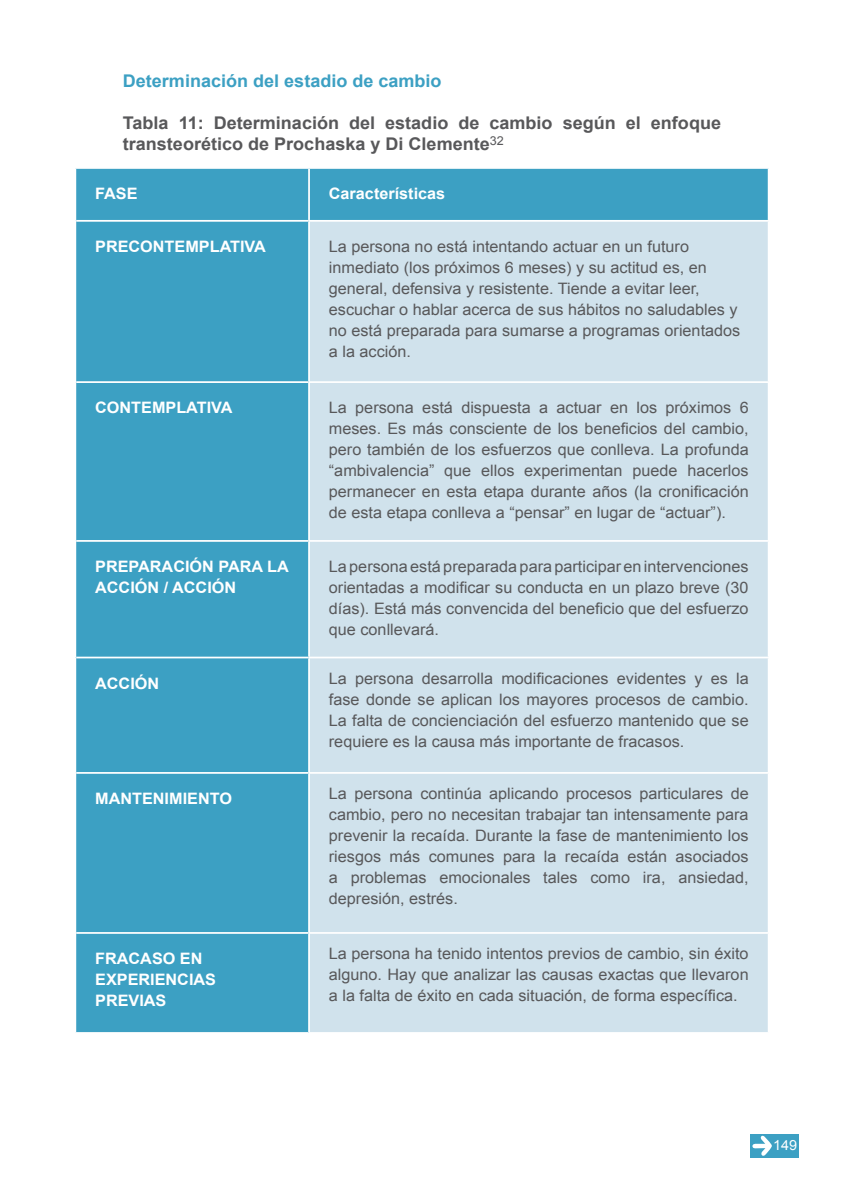
<style>
.page{position:relative;width:844px;height:1191px;background:#fff}
.page>*{position:absolute;margin:0;border:0;box-sizing:border-box;transform-origin:0 0}
.t1{font:700 17.5px/21px "Arial";color:#58585a}
.t2{font:700 17.5px "Arial";color:#3ca0c3}
.t3{font:15.75px/21px "Arial";color:#58585a;text-align:justify}
.t4{font:700 15.75px/21px "Arial";color:#fff}
.t5{font:14px "Arial";color:#fff}
</style>
<div class="page">
<div style="left:749px;top:1134px;width:49px;height:23px;background:#3ca0c3"></div>
<svg style="left:752px;top:1135px;width:19px;height:21px"></svg>
<div style="left:76px;top:169px;width:691px;height:51px;background:#3ca0c3"></div>
<div style="left:76px;top:222px;width:232px;height:810px;background:#3ca0c3"></div>
<div style="left:310px;top:222px;width:457px;height:810px;background:#d0e2ec"></div>
<hr style="left:76px;top:381px;width:232px;height:2px;background:#fff">
<hr style="left:76px;top:540px;width:232px;height:2px;background:#fff">
<hr style="left:76px;top:656px;width:232px;height:2px;background:#fff">
<hr style="left:76px;top:772px;width:232px;height:1px;background:#fff">
<hr style="left:76px;top:932px;width:232px;height:1px;background:#fff">
<hr style="left:308px;top:169px;width:2px;height:51px;background:#fff">
<hr style="left:308px;top:381px;width:461px;height:2px;background:#fff">
<hr style="left:308px;top:540px;width:461px;height:2px;background:#fff">
<hr style="left:308px;top:656px;width:461px;height:2px;background:#fff">
<hr style="left:308px;top:772px;width:461px;height:1px;background:#fff">
<hr style="left:308px;top:932px;width:461px;height:1px;background:#fff">
<p class="t2" style="left:123px;top:69px;width:320px">Determinación del estadio de cambio</p>
<p class="t1" style="left:123px;top:113px;width:599px">Tabla 11: Determinación del estadio de cambio según el enfoque transteorético de Prochaska y Di Clemente<sup>32</sup></p>
<p class="t4" style="left:95px;top:184px;width:44px">FASE</p>
<p class="t4" style="left:329px;top:184px;width:118px">Características</p>
<p class="t4" style="left:95px;top:237px;width:172px">PRECONTEMPLATIVA</p>
<p class="t3" style="left:329px;top:236px;width:413px;text-align:left">La persona no está intentando actuar en un futuro inmediato (los próximos 6 meses) y su actitud es, en general, defensiva y resistente. Tiende a evitar leer, escuchar o hablar acerca de sus hábitos no saludables y no está preparada para sumarse a programas orientados a la acción.</p>
<p class="t4" style="left:95px;top:398px;width:139px">CONTEMPLATIVA</p>
<p class="t3" style="left:329px;top:397px;width:421px">La persona está dispuesta a actuar en los próximos 6 meses. Es más consciente de los beneficios del cambio, pero también de los esfuerzos que conlleva. La profunda “ambivalencia” que ellos experimentan puede hacerlos permanecer en esta etapa durante años (la cronificación de esta etapa conlleva a “pensar” en lugar de “actuar”).</p>
<p class="t4" style="left:95px;top:556px;width:195px">PREPARACIÓN PARA LA<br>ACCIÓN / ACCIÓN</p>
<p class="t3" style="left:329px;top:556px;width:421px">La persona está preparada para participar en intervenciones orientadas a modificar su conducta en un plazo breve (30 días). Está más convencida del beneficio que del esfuerzo que conllevará.</p>
<p class="t4" style="left:95px;top:673px;width:65px">ACCIÓN</p>
<p class="t3" style="left:329px;top:667px;width:421px">La persona desarrolla modificaciones evidentes y es la fase donde se aplican los mayores procesos de cambio.<br>La falta de concienciación del esfuerzo mantenido que se requiere es la causa más importante de fracasos.</p>
<p class="t4" style="left:95px;top:788px;width:138px">MANTENIMIENTO</p>
<p class="t3" style="left:329px;top:783px;width:421px">La persona continúa aplicando procesos particulares de cambio, pero no necesitan trabajar tan intensamente para prevenir la recaída. Durante la fase de mantenimiento los riesgos más comunes para la recaída están asociados a problemas emocionales tales como ira, ansiedad, depresión, estrés.</p>
<p class="t4" style="left:95px;top:948px;width:122px">FRACASO EN<br>EXPERIENCIAS<br>PREVIAS</p>
<p class="t3" style="left:329px;top:943px;width:421px">La persona ha tenido intentos previos de cambio, sin éxito alguno. Hay que analizar las causas exactas que llevaron a la falta de éxito en cada situación, de forma específica.</p>
<p class="t5" style="left:773px;top:1135px;width:26px">149</p>
</div>
